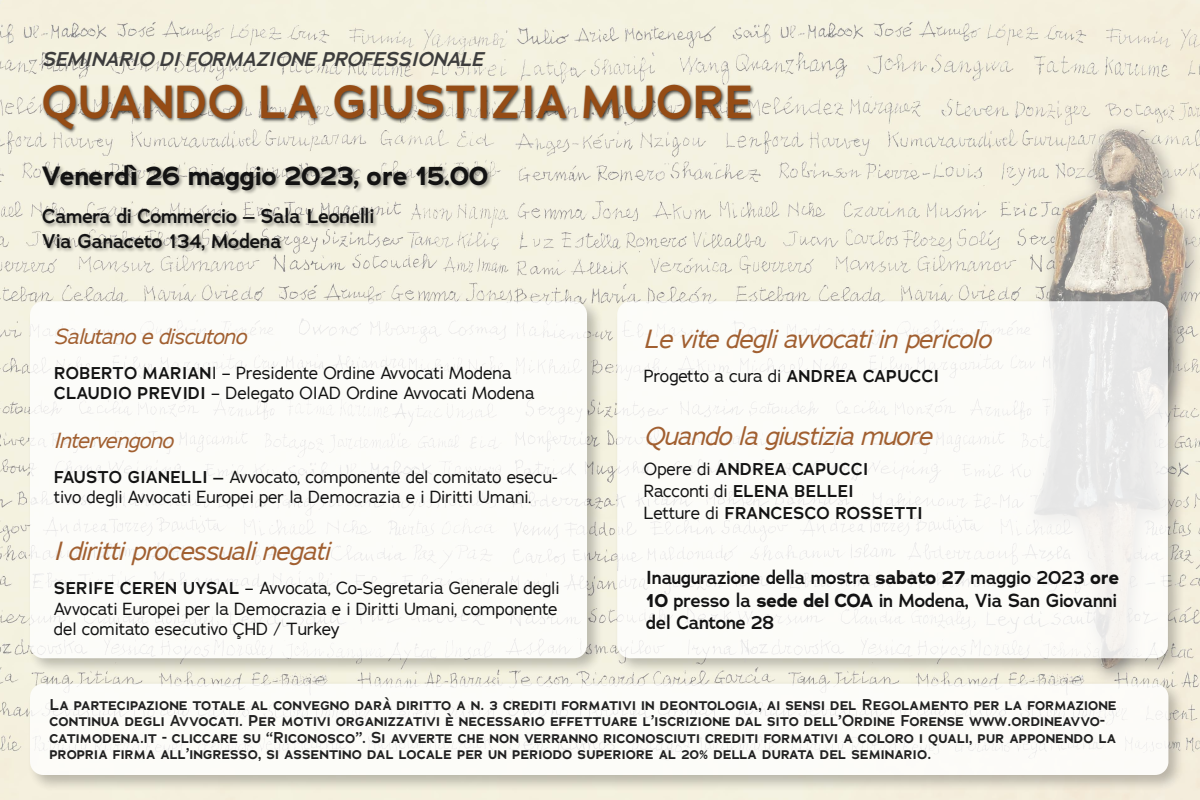
<style>
.page{position:relative;width:1200px;height:800px;background:#fff}
.page>*{position:absolute;margin:0;border:0;box-sizing:border-box;transform-origin:0 0}
.t1{font:600 46.19px "Adrianna";letter-spacing:-.005em;color:#954c15}
.t2{font:700 26.38px "Adrianna";letter-spacing:-.02em;color:#131313}
.t3{font:italic 25.56px "Adrianna";letter-spacing:-.02em;color:#a15f30}
.t4{font:italic 21.31px "Adrianna";letter-spacing:-.02em;color:#a15f30}
.t5{font:600 19.81px/24.2px "Adrianna";letter-spacing:-.04em;color:#131313}
.t6{font:italic 600 19.81px "Adrianna";letter-spacing:-.005em;color:#3d3d3d}
.t7{font:600 18.75px/22.5px "Adrianna";letter-spacing:-.02em;color:#131313}
.t8{font:17.06px/20.4px "Adrianna";color:#131313}
.t9{font:600 17.06px/21.9px "Adrianna";color:#131313}
.t10{font:600 15.62px/16.2px "Adrianna";color:#212121}
.s1{font-weight:600}
.s2{font-weight:400}
.s3{font-weight:700}
</style>
<div class="page">
<img style="left:0;top:0;width:1200px;height:800px">
<div style="left:26px;top:297px;width:578px;height:378px;background:#000;opacity:.3"></div>
<div style="left:30px;top:301px;width:557px;height:357px;background:#fff;border-radius:13px"></div>
<div style="left:26px;top:680px;width:1159px;height:112px;background:#000;opacity:.3"></div>
<div style="left:30px;top:684px;width:1138px;height:91px;background:#fcfcf8;border-radius:13px"></div>
<div style="left:613px;top:297px;width:572px;height:378px;background:#000;opacity:.3"></div>
<div style="left:617px;top:301px;width:551px;height:357px;background:linear-gradient(to right,#fefefa,#f3f2f0);border-radius:13px"></div>
<div style="left:42px;top:83px;width:714px;height:51px;background:#000;opacity:.75"></div>
<div style="left:41px;top:163px;width:452px;height:33px;background:#000;opacity:.34"></div>
<div style="left:42px;top:207px;width:336px;height:49px;background:#000;opacity:.34"></div>
<p class="t6" style="left:42px;top:46px;width:443px">SEMINARIO DI FORMAZIONE PROFESSIONALE</p>
<h1 class="t1" style="left:42px;top:73px;width:712px">QUANDO LA GIUSTIZIA MUORE</h1>
<h2 class="t2" style="left:42px;top:158px;width:448px">Venerdì 26 maggio 2023, ore 15.00</h2>
<p class="t5" style="left:42px;top:204px;width:334px">Camera di Commercio – Sala Leonelli<br>Via Ganaceto 134, Modena</p>
<h3 class="t4" style="left:54px;top:323px;width:194px">Salutano e discutono</h3>
<p class="t8" style="left:54px;top:362px;width:482px"><span class="s1">ROBERTO MARIAN</span>I – Presidente Ordine Avvocati Modena<br><span class="s1">CLAUDIO PREVIDI</span> – Delegato OIAD Ordine Avvocati Modena</p>
<h3 class="t4" style="left:54px;top:427px;width:121px">Intervengono</h3>
<p class="t8" style="left:54px;top:466px;width:505px"><span class="s1">FAUSTO GIANELLI –</span> Avvocato, componente del comitato esecu&shy;tivo degli Avvocati Europei per la Democrazia e i Diritti Umani.</p>
<h3 class="t3" style="left:54px;top:534px;width:277px">I diritti processuali negati</h3>
<p class="t8" style="left:54px;top:578px;width:507px;text-align:justify"><span class="s1">SERIFE CEREN UYSAL</span> – Avvocata, Co-Segretaria Generale degli Avvocati Europei per la Democrazia e i Diritti Umani, componente del comitato esecutivo ÇHD / Turkey</p>
<h3 class="t3" style="left:644px;top:322px;width:349px">Le vite degli avvocati in pericolo</h3>
<p class="t8" style="left:644px;top:366px;width:297px">Progetto a cura di <span class="s1">ANDREA CAPUCCI</span></p>
<h3 class="t3" style="left:644px;top:420px;width:290px">Quando la giustizia muore</h3>
<p class="t9" style="left:644px;top:459px;width:280px"><span class="s2">Opere di</span> ANDREA CAPUCCI<br><span class="s2">Racconti di</span> ELENA BELLEI<br><span class="s2">Letture di</span> FRANCESCO ROSSETTI</p>
<p class="t7" style="left:646px;top:567px;width:475px">Inaugurazione della mostra <span class="s3">sabato 27</span> maggio 2023 <span class="s3">ore<br>10</span> presso la <span class="s3">sede del COA</span> in Modena, Via San Giovanni del Cantone 28</p>
<p class="t10" style="left:50px;top:697px;width:1069px">La partecipazione totale al convegno darà diritto a n. 3 crediti formativi in deontologia, ai sensi del Regolamento per la formazione continua degli Avvocati. Per motivi organizzativi è necessario effettuare l’iscrizione dal sito dell’Ordine Forense www.ordineavvo&shy;catimodena.it - cliccare su “Riconosco”. Si avverte che non verranno riconosciuti crediti formativi a coloro i quali, pur apponendo la propria firma all’ingresso, si assentino dal locale per un periodo superiore al 20% della durata del seminario.</p>
</div>
